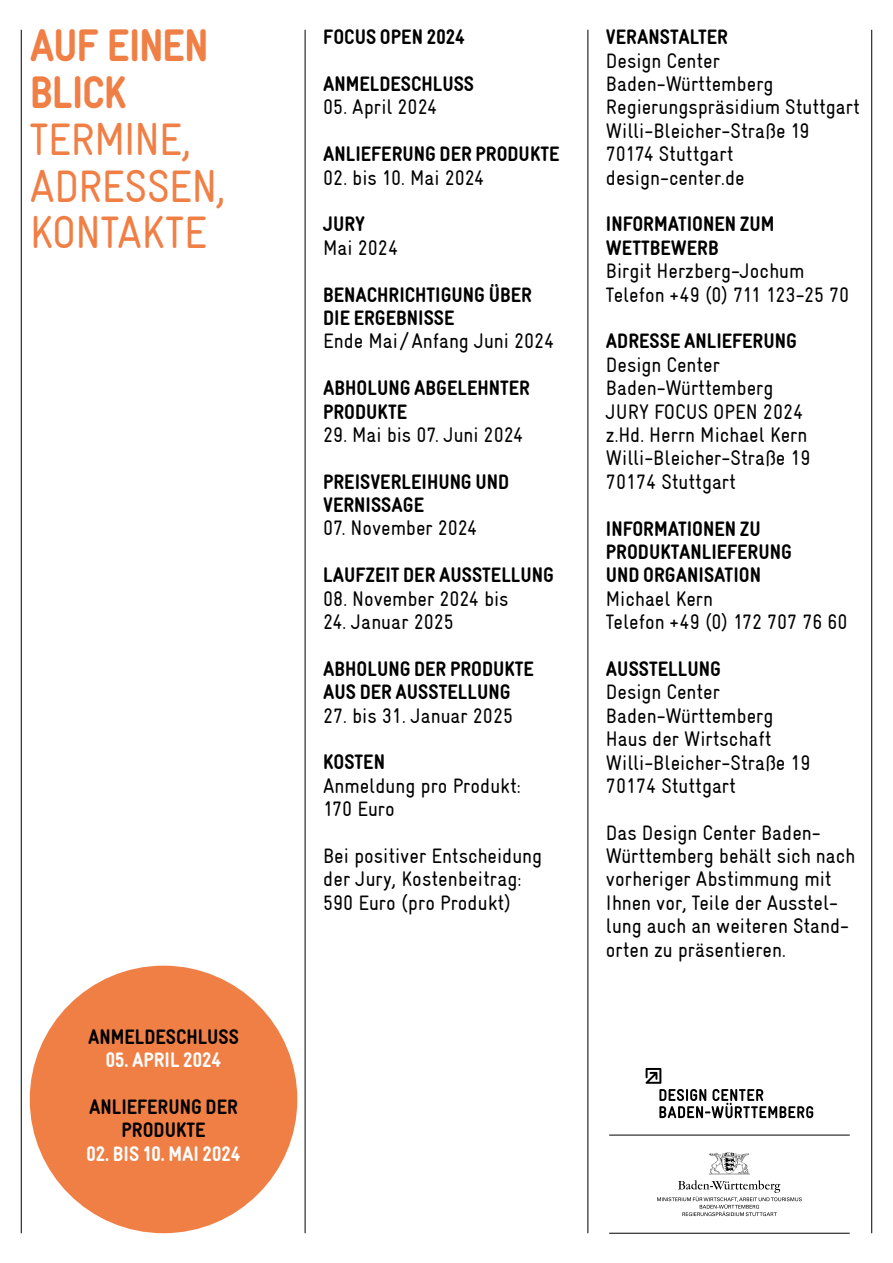
<style>
.page{position:relative;width:893px;height:1263px;background:#fff}
.page>*{position:absolute;margin:0;border:0;box-sizing:border-box;transform-origin:0 0}
.t1{font:45.75px/46.8px "Gravur Condensed Reg CE";letter-spacing:-.02em;color:#f07f46}
.t2{font:900 45.75px/46.8px "Gravur Condensed";letter-spacing:-.03em;color:#f07f46}
.t3{font:21px/23.4px "Gravur Condensed Reg CE";color:#000}
.t4{font:21px/23.4px "Gravur Condensed Black CE";color:#000}
.t5{font:21px "Gravur Condensed Black CE";color:#fff}
</style>
<div class="page">
<hr style="left:305px;top:30px;width:1px;height:1203px;background:#000">
<hr style="left:21px;top:30px;width:1px;height:1203px;background:#000">
<hr style="left:588px;top:30px;width:1px;height:1203px;background:#000">
<hr style="left:871px;top:30px;width:1px;height:1203px;background:#000">
<div style="left:30px;top:966px;width:267px;height:267px;background:#f07f46;border-radius:50%"></div>
<hr style="left:609px;top:1135px;width:241px;height:1px;background:#000">
<hr style="left:609px;top:1233px;width:241px;height:1px;background:#000">
<svg style="left:646px;top:1068px;width:167px;height:50px"></svg>
<svg style="left:657px;top:1152px;width:145px;height:64px"></svg>
<h1 class="t2" style="left:30px;top:22px;width:181px">AUF EINEN<br>BLICK</h1>
<h1 class="t1" style="left:30px;top:116px;width:198px">TERMINE,<br>ADRESSEN,<br>KONTAKTE</h1>
<p class="t4" style="left:88px;top:1025px;width:153px">ANMELDESCHLUSS</p>
<p class="t5" style="left:106px;top:1048px;width:117px">05. APRIL 2024</p>
<p class="t4" style="left:89px;top:1095px;width:150px;text-align:center">ANLIEFERUNG DER<br>PRODUKTE</p>
<p class="t5" style="left:86px;top:1142px;width:156px">02. BIS 10. MAI 2024</p>
<p class="t4" style="left:323px;top:26px;width:143px">FOCUS OPEN 2024</p>
<p class="t4" style="left:323px;top:72px;width:153px">ANMELDESCHLUSS</p>
<p class="t3" style="left:323px;top:96px;width:115px">05. April 2024</p>
<p class="t4" style="left:323px;top:143px;width:238px">ANLIEFERUNG DER PRODUKTE</p>
<p class="t3" style="left:323px;top:166px;width:163px">02. bis 10. Mai 2024</p>
<p class="t4" style="left:323px;top:213px;width:44px">JURY</p>
<p class="t3" style="left:323px;top:236px;width:76px">Mai 2024</p>
<p class="t4" style="left:323px;top:283px;width:210px">BENACHRICHTIGUNG ÜBER<br>DIE ERGEBNISSE</p>
<p class="t3" style="left:323px;top:330px;width:233px">Ende Mai / Anfang Juni 2024</p>
<p class="t4" style="left:323px;top:376px;width:208px">ABHOLUNG ABGELEHNTER<br>PRODUKTE</p>
<p class="t3" style="left:323px;top:423px;width:201px">29. Mai bis 07. Juni 2024</p>
<p class="t4" style="left:323px;top:470px;width:188px">PREISVERLEIHUNG UND<br>VERNISSAGE</p>
<p class="t3" style="left:323px;top:517px;width:156px">07. November 2024</p>
<p class="t4" style="left:323px;top:564px;width:232px">LAUFZEIT DER AUSSTELLUNG</p>
<p class="t3" style="left:323px;top:587px;width:187px">08. November 2024 bis</p>
<p class="t3" style="left:323px;top:610px;width:132px">24. Januar 2025</p>
<p class="t4" style="left:323px;top:657px;width:212px">ABHOLUNG DER PRODUKTE<br>AUS DER AUSSTELLUNG</p>
<p class="t3" style="left:323px;top:704px;width:192px">27. bis 31. Januar 2025</p>
<p class="t4" style="left:323px;top:751px;width:63px">KOSTEN</p>
<p class="t3" style="left:323px;top:774px;width:199px">Anmeldung pro Produkt:<br>170 Euro</p>
<p class="t3" style="left:323px;top:844px;width:221px">Bei positiver Entscheidung der Jury, Kostenbeitrag:<br>590 Euro (pro Produkt)</p>
<p class="t4" style="left:606px;top:26px;width:124px">VERANSTALTER</p>
<p class="t3" style="left:606px;top:49px;width:255px">Design Center<br>Baden-Württemberg<br>Regierungspräsidium Stuttgart<br>Willi-Bleicher-Straße 19<br>70174 Stuttgart design-center.de</p>
<p class="t4" style="left:606px;top:213px;width:170px">INFORMATIONEN ZUM<br>WETTBEWERB</p>
<p class="t3" style="left:606px;top:259px;width:245px">Birgit Herzberg-Jochum<br>Telefon +49 (0) 711 123-25 70</p>
<p class="t4" style="left:606px;top:330px;width:192px">ADRESSE ANLIEFERUNG</p>
<p class="t3" style="left:606px;top:353px;width:206px">Design Center<br>Baden-Württemberg<br>JURY FOCUS OPEN 2024 z.Hd. Herrn Michael Kern<br>Willi-Bleicher-Straße 19<br>70174 Stuttgart</p>
<p class="t4" style="left:606px;top:517px;width:187px">INFORMATIONEN ZU<br>PRODUKTANLIEFERUNG<br>UND ORGANISATION</p>
<p class="t3" style="left:606px;top:587px;width:243px">Michael Kern<br>Telefon +49 (0) 172 707 76 60</p>
<p class="t4" style="left:606px;top:657px;width:116px">AUSSTELLUNG</p>
<p class="t3" style="left:606px;top:681px;width:206px">Design Center<br>Baden-Württemberg<br>Haus der Wirtschaft<br>Willi-Bleicher-Straße 19<br>70174 Stuttgart</p>
<p class="t3" style="left:606px;top:821px;width:251px">Das Design Center Baden-<br>Württemberg behält sich nach vorheriger Abstimmung mit<br>Ihnen vor, Teile der Ausstel&shy;lung auch an weiteren Stand&shy;orten zu präsentieren.</p>
</div>
